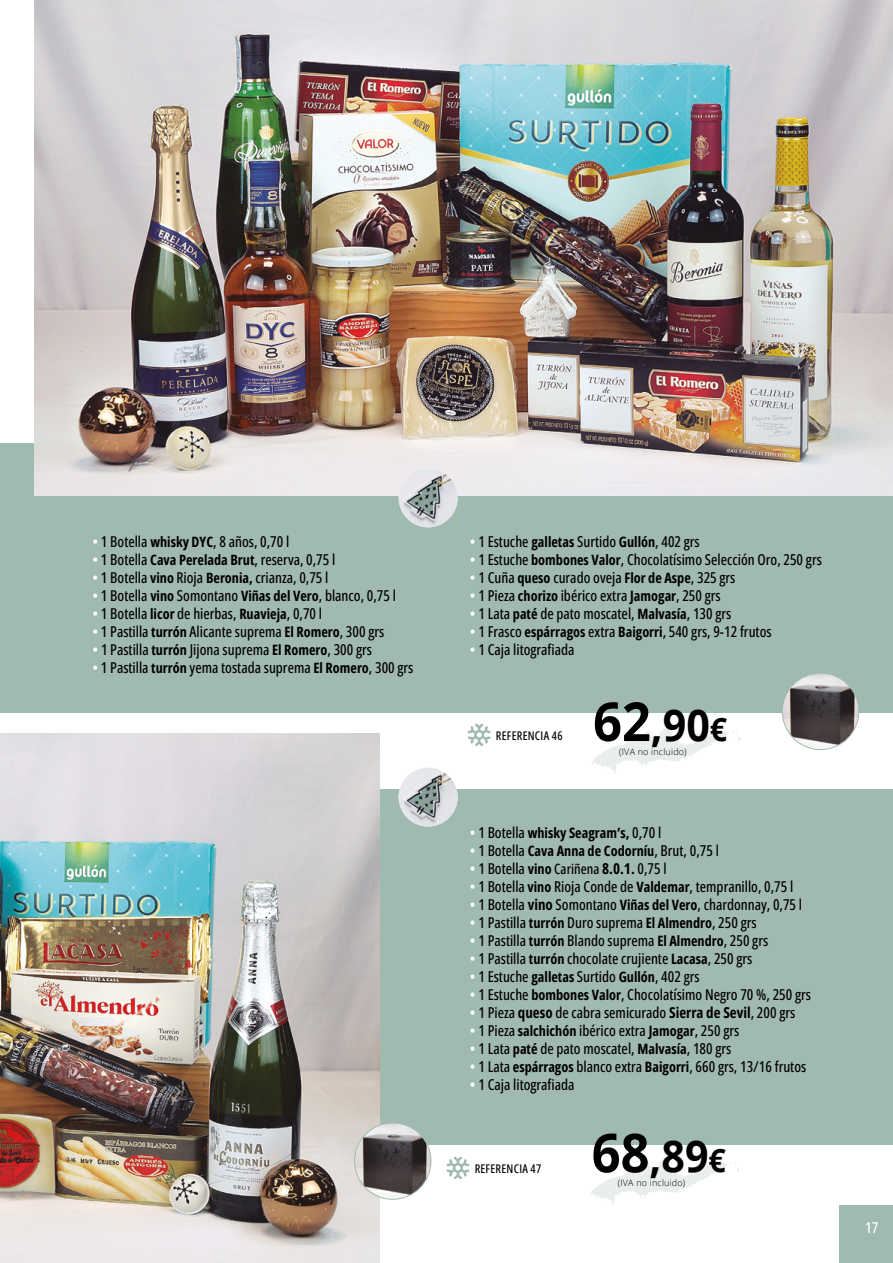
<style>
.page{position:relative;width:893px;height:1263px;background:#fff}
.page>*{position:absolute;margin:0;border:0;box-sizing:border-box;transform-origin:0 0}
.t1{font:700 43.8px "Open Sans";color:#000;scale:.94 1}
.t2{font:500 15px "Open Sans Condensed";color:#000}
.t3{font:500 15px "Open Sans Condensed";color:#fff}
.t4{font:700 14.25px "Open Sans Condensed";color:#000}
.t5{font:500 12px "Open Sans Condensed";letter-spacing:.02em;color:#000}
.t6{font:300 9px "Open Sans";letter-spacing:.02em;color:#000}
.s1{color:#fff}
.s2{font-weight:700;font-size:14.25px}
.s3{font-size:53.85px}
.s4{font-size:32.25px}
.s5{font-weight:500;font-size:15px;color:#fff}
.s6{font-weight:500;font-size:15px}
.s7{font-size:14.25px}
.s8{font-weight:700}
</style>
<div class="page">
<div style="left:0;top:443px;width:893px;height:269px;background:#a1bab0"></div>
<div style="left:840px;top:1205px;width:53px;height:58px;background:#a1bab0"></div>
<img style="left:34px;top:0;width:859px;height:495px">
<div style="left:298px;top:789px;width:595px;height:355px;background:#a1bab0"></div>
<img style="left:0;top:733px;width:379px;height:530px">
<svg style="left:468px;top:723px;width:23px;height:23px"></svg>
<svg style="left:446px;top:1156px;width:23px;height:23px"></svg>
<svg style="left:592px;top:724px;width:148px;height:50px"></svg>
<svg style="left:590px;top:1155px;width:149px;height:50px"></svg>
<img style="left:355px;top:1123px;width:76px;height:76px;border-radius:38px">
<div style="left:354px;top:1123px;width:77px;height:76px;border:1px solid #a1bab0;border-radius:50%"></div>
<img style="left:782px;top:673px;width:77px;height:76px;border-radius:38px">
<div style="left:782px;top:673px;width:77px;height:77px;border:1px solid #a1bab0;border-radius:50%"></div>
<img style="left:399px;top:468px;width:59px;height:59px;border-radius:29px">
<svg style="left:407px;top:478px;width:31px;height:38px"></svg>
<img style="left:399px;top:767px;width:59px;height:59px;border-radius:29px">
<svg style="left:407px;top:778px;width:31px;height:38px"></svg>
<p class="t2" style="left:92px;top:531px;width:198px"><span class="s1">•</span> 1 Botella <span class="s2">whisky DYC</span>, 8 años, 0,70 l</p>
<p class="t2" style="left:92px;top:549px;width:244px"><span class="s1">•</span> 1 Botella <span class="s2">Cava Perelada Brut</span>, reserva, 0,75 l</p>
<p class="t2" style="left:92px;top:567px;width:237px"><span class="s1">•</span> 1 Botella <span class="s2">vino</span> Rioja <span class="s2">Beronia,</span> crianza, 0,75 l</p>
<p class="t2" style="left:92px;top:585px;width:305px"><span class="s1">•</span> 1 Botella <span class="s2">vino</span> Somontano <span class="s2">Viñas del Vero</span>, blanco, 0,75 l</p>
<p class="t2" style="left:92px;top:603px;width:231px"><span class="s1">•</span> 1 Botella <span class="s2">licor</span> de hierbas, <span class="s2">Ruavieja</span>, 0,70 l</p>
<p class="t2" style="left:92px;top:621px;width:293px"><span class="s1">•</span> 1 Pastilla <span class="s2">turrón</span> Alicante suprema <span class="s2">El Romero</span>, 300 grs</p>
<p class="t2" style="left:92px;top:639px;width:281px"><span class="s1">•</span> 1 Pastilla <span class="s2">turrón</span> Jijona suprema <span class="s2">El Romero</span>, 300 grs</p>
<p class="t2" style="left:92px;top:657px;width:322px"><span class="s1">•</span> 1 Pastilla <span class="s2">turrón</span> yema tostada suprema <span class="s2">El Romero</span>, 300 grs</p>
<p class="t2" style="left:470px;top:531px;width:231px"><span class="s1">•</span> 1 Estuche <span class="s2">galletas</span> Surtido <span class="s2">Gullón</span>, 402 grs</p>
<p class="t2" style="left:470px;top:549px;width:354px"><span class="s1">•</span> 1 Estuche <span class="s2">bombones Valor</span>, Chocolatísimo Selección Oro, 250 grs</p>
<p class="t2" style="left:470px;top:567px;width:267px"><span class="s1">•</span> 1 Cuña <span class="s2">queso</span> curado oveja <span class="s2">Flor de Aspe</span>, 325 grs</p>
<p class="t2" style="left:470px;top:585px;width:252px"><span class="s1">•</span> 1 Pieza <span class="s2">chorizo</span> ibérico extra <span class="s2">Jamogar</span>, 250 grs</p>
<p class="t2" style="left:470px;top:603px;width:263px"><span class="s1">•</span> 1 Lata <span class="s2">paté</span> de pato moscatel, <span class="s2">Malvasía</span>, 130 grs</p>
<p class="t2" style="left:470px;top:621px;width:303px"><span class="s1">•</span> 1 Frasco <span class="s2">espárragos</span> extra <span class="s2">Baigorri</span>, 540 grs, 9-12 frutos</p>
<p class="t2" style="left:470px;top:639px;width:106px"><span class="s1">•</span> 1 Caja litografiada</p>
<p class="t5" style="left:496px;top:727px;width:68px">REFERENCIA 46</p>
<h1 class="t1" style="left:593px;top:694px;width:144px"><span class="s3">62</span>,90<span class="s4">€</span></h1>
<p class="t6" style="left:619px;top:745px;width:69px">(IVA no incluido)</p>
<p class="t4" style="left:470px;top:823px;width:193px"><span class="s5">•</span> <span class="s6">1 Botella</span> whisky Seagram’s, <span class="s6">0,70 l</span></p>
<p class="t2" style="left:470px;top:841px;width:250px"><span class="s1">•</span> 1 Botella <span class="s2">Cava Anna de Codorníu</span>, Brut, 0,75 l</p>
<p class="t2" style="left:470px;top:859px;width:198px"><span class="s1">•</span> 1 Botella <span class="s2">vino</span> <span class="s7">Cariñena</span> <span class="s8">8.0.1.</span> 0,75 l</p>
<p class="t2" style="left:470px;top:877px;width:325px"><span class="s1">•</span> 1 Botella <span class="s2">vino</span> Rioja Conde de <span class="s2">Valdemar</span>, tempranillo, 0,75 l</p>
<p class="t2" style="left:470px;top:895px;width:334px"><span class="s1">•</span> 1 Botella <span class="s8">vino</span> Somontano <span class="s2">Viñas del Vero</span>, chardonnay, 0,75 l</p>
<p class="t2" style="left:470px;top:913px;width:288px"><span class="s1">•</span> 1 Pastilla <span class="s2">turrón</span> Duro suprema <span class="s2">El Almendro</span>, 250 grs</p>
<p class="t2" style="left:470px;top:931px;width:300px"><span class="s1">•</span> 1 Pastilla <span class="s2">turrón</span> Blando suprema <span class="s2">El Almendro</span>, 250 grs</p>
<p class="t2" style="left:470px;top:949px;width:284px"><span class="s1">•</span> 1 Pastilla <span class="s2">turrón</span> chocolate crujiente <span class="s2">Lacasa</span>, 250 grs</p>
<p class="t2" style="left:470px;top:967px;width:231px"><span class="s1">•</span> 1 Estuche <span class="s2">galletas</span> Surtido <span class="s2">Gullón</span>, 402 grs</p>
<p class="t2" style="left:470px;top:985px;width:343px"><span class="s1">•</span> 1 Estuche <span class="s2">bombones Valor</span>, Chocolatísimo Negro 70 %, 250 grs</p>
<p class="t2" style="left:470px;top:1003px;width:327px"><span class="s1">•</span> 1 Pieza <span class="s8">queso</span> de cabra semicurado <span class="s8">Sierra de Sevil</span>, 200 grs</p>
<p class="t2" style="left:470px;top:1021px;width:271px"><span class="s1">•</span> 1 Pieza <span class="s2">salchichón</span> ibérico extra <span class="s2">Jamogar</span>, 250 grs</p>
<p class="t2" style="left:470px;top:1039px;width:263px"><span class="s1">•</span> 1 Lata <span class="s2">paté</span> de pato moscatel, <span class="s2">Malvasía</span>, 180 grs</p>
<p class="t2" style="left:470px;top:1057px;width:338px"><span class="s1">•</span> 1 Lata <span class="s2">espárragos</span> blanco extra <span class="s2">Baigorri</span>, 660 grs, 13/16 frutos</p>
<p class="t2" style="left:470px;top:1075px;width:106px"><span class="s1">•</span> 1 Caja litografiada</p>
<p class="t5" style="left:475px;top:1160px;width:68px">REFERENCIA 47</p>
<h1 class="t1" style="left:592px;top:1125px;width:144px"><span class="s3">68</span>,89<span class="s4">€</span></h1>
<p class="t6" style="left:618px;top:1177px;width:69px">(IVA no incluido)</p>
<p class="t3" style="left:865px;top:1217px;width:15px">17</p>
</div>
